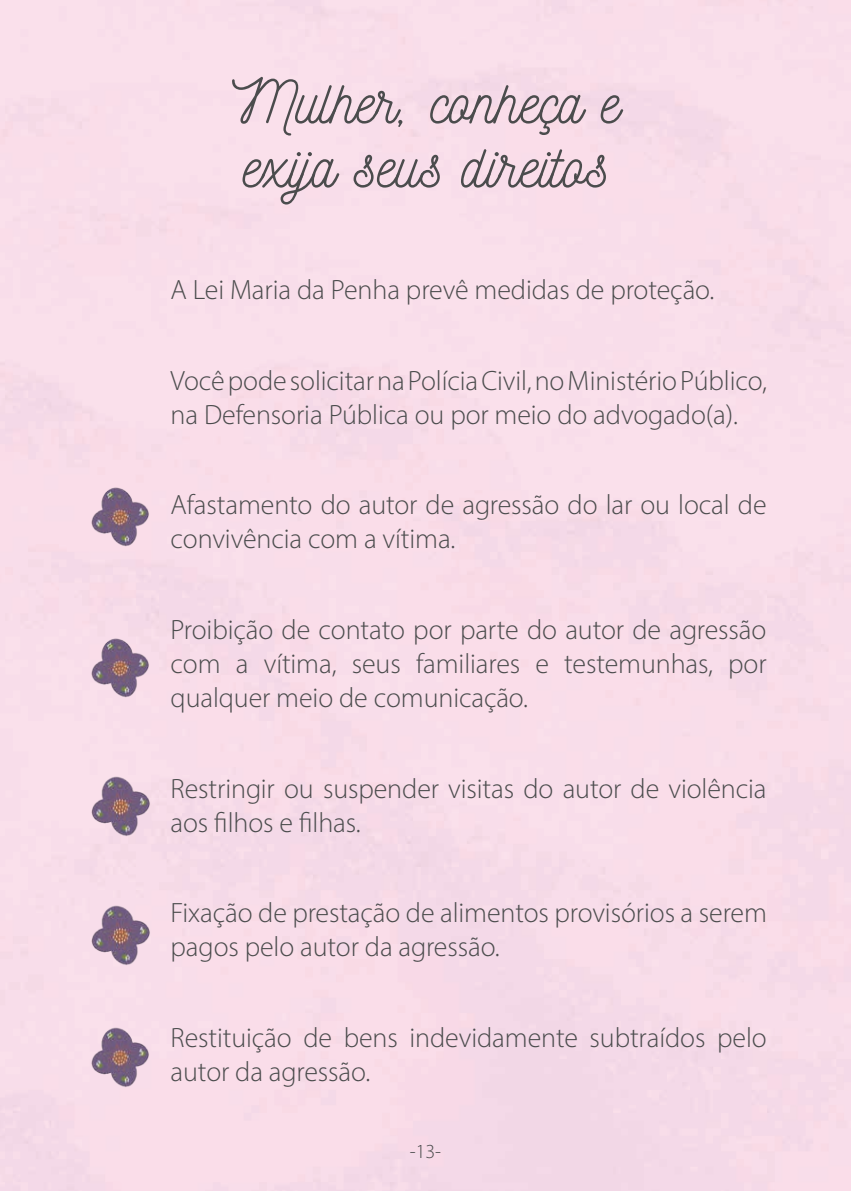
<style>
.page{position:relative;width:851px;height:1191px;background:#fff}
.page>*{position:absolute;margin:0;border:0;box-sizing:border-box;transform-origin:0 0}
.t1{font:60px/64px "Nickainley";color:#4b4c4d}
.t2{font:300 28px/34px "Myriad Pro";letter-spacing:-.005em;color:#4b4c4d}
.t3{font:300 20px "Myriad Pro";color:#4b4c4d}
</style>
<div class="page">
<img style="left:85px;top:470px;width:67px;height:93px">
<img style="left:85px;top:621px;width:67px;height:93px">
<img style="left:86px;top:759px;width:66px;height:93px">
<img style="left:86px;top:888px;width:66px;height:93px">
<img style="left:85px;top:1010px;width:67px;height:93px">
<h1 class="t1" style="left:232px;top:70px;width:389px">Mulher, conheça e exija seus direitos</h1>
<p class="t2" style="left:170px;top:272px;width:545px">A Lei Maria da Penha prevê medidas de proteção.</p>
<p class="t2" style="left:170px;top:363px;width:597px">Vocêpode solicitar na PolíciaCivil, no Ministério Público, na Defensoria Pública ou por meio do advogado(a).</p>
<p class="t2" style="left:170px;top:488px;width:597px">Afastamento do autor de agressão do lar ou local de convivência com a vítima.</p>
<p class="t2" style="left:170px;top:612px;width:597px;text-align:justify">Proibição de contato por parte do autor de agressão com a vítima, seus familiares e testemunhas, por qualquer meio de comunicação.</p>
<p class="t2" style="left:170px;top:771px;width:597px">Restringir ou suspender visitas do autor de violência aos filhos e filhas.</p>
<p class="t2" style="left:170px;top:896px;width:597px">Fixação de prestação de alimentos provisórios a serem pagos pelo autor da agressão.</p>
<p class="t2" style="left:170px;top:1020px;width:597px">Restituição de bens indevidamente subtraídos pelo autor da agressão.</p>
<p class="t3" style="left:410px;top:1139px;width:33px">-13-</p>
</div>
